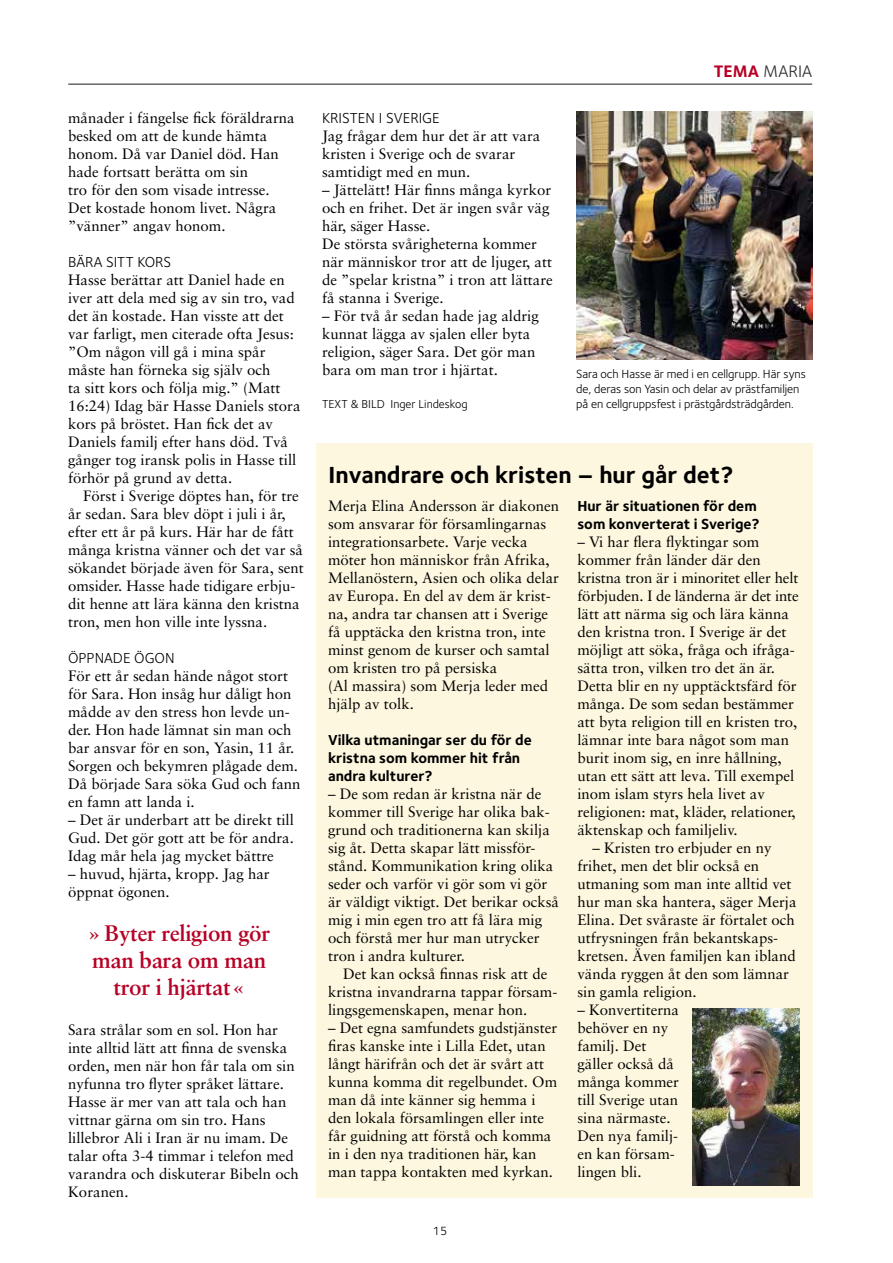
<style>
.page{position:relative;width:893px;height:1263px;background:#fff}
.page>*{position:absolute;margin:0;border:0;box-sizing:border-box;transform-origin:0 0}
.t1{font:24.15px "Foundry Sterling Bold OSF";color:#000}
.t2{font:700 22.5px/27px "Sabon";letter-spacing:-.015em;color:#b70026;text-align:center}
.t3{font:17.25px "Foundry Sterling";letter-spacing:.005em;color:#292929}
.t4{font:15px/18px "Sabon";color:#000}
.t5{font:15px/18px "Foundry Sterling Bold OSF";color:#000}
.t6{font:15px "Foundry Sterling";color:#000}
.t7{font:12.3px/14.7px "Foundry Sterling";letter-spacing:-.005em;color:#000}
.t8{font:12px "Foundry Sterling";color:#000}
.s1{font-family:"Foundry Sterling Bold OSF";color:#b70026}
</style>
<div class="page">
<div style="left:316px;top:443px;width:497px;height:755px;background:#fdf7df"></div>
<hr style="left:68px;top:84px;width:744px;height:1px;background:#191919">
<img style="left:576px;top:112px;width:236px;height:247px">
<img style="left:693px;top:1009px;width:107px;height:176px">
<p class="t4" style="left:68px;top:109px;width:228px">månader i fängelse fick föräldrarna besked om att de kunde hämta honom. Då var Daniel död. Han hade fortsatt berätta om sin<br>tro för den som visade intresse.<br>Det kostade honom livet. Några ”vänner” angav honom.</p>
<p class="t6" style="left:68px;top:252px;width:105px">BÄRA SITT KORS</p>
<p class="t4" style="left:68px;top:271px;width:234px">Hasse berättar att Daniel hade en iver att dela med sig av sin tro, vad det än kostade. Han visste att det var farligt, men citerade ofta Jesus: ”Om någon vill gå i mina spår måste han förneka sig själv och<br>ta sitt kors och följa mig.” (Matt<br>16:24) Idag bär Hasse Daniels stora kors på bröstet. Han fick det av<br>Daniels familj efter hans död. Två gånger tog iransk polis in Hasse till förhör på grund av detta.</p>
<p class="t4" style="left:68px;top:487px;width:237px;text-indent:15px">Först i Sverige döptes han, för tre år sedan. Sara blev döpt i juli i år, efter ett år på kurs. Här har de fått många kristna vänner och det var så sökandet började även för Sara, sent omsider. Hasse hade tidigare erbju&shy;dit henne att lära känna den kristna tron, men hon ville inte lyssna.</p>
<p class="t6" style="left:68px;top:648px;width:108px">ÖPPNADE ÖGON</p>
<p class="t4" style="left:68px;top:667px;width:234px">För ett år sedan hände något stort för Sara. Hon insåg hur dåligt hon mådde av den stress hon levde un&shy;der. Hon hade lämnat sin man och bar ansvar för en son, Yasin, 11 år.<br>Sorgen och bekymren plågade dem.<br>Då började Sara söka Gud och fann en famn att landa i.</p>
<p class="t4" style="left:68px;top:811px;width:227px;text-align:justify">– Det är underbart att be direkt till Gud. Det gör gott att be för andra.<br>Idag mår hela jag mycket bättre</p>
<p class="t4" style="left:68px;top:865px;width:203px">– huvud, hjärta, kropp. Jag har öppnat ögonen.</p>
<h2 class="t2" style="left:88px;top:919px;width:184px">» Byter religion gör man bara om man tror i hjärtat «</h2>
<p class="t4" style="left:68px;top:1021px;width:232px">Sara strålar som en sol. Hon har inte alltid lätt att finna de svenska orden, men när hon får tala om sin nyfunna tro flyter språket lättare.<br>Hasse är mer van att tala och han vittnar gärna om sin tro. Hans lillebror Ali i Iran är nu imam. De talar ofta 3-4 timmar i telefon med varandra och diskuterar Bibeln och<br>Koranen.</p>
<p class="t6" style="left:322px;top:108px;width:119px">KRISTEN I SVERIGE</p>
<p class="t4" style="left:322px;top:127px;width:220px">Jag frågar dem hur det är att vara kristen i Sverige och de svarar samtidigt med en mun.</p>
<p class="t4" style="left:322px;top:181px;width:232px">– Jättelätt! Här finns många kyrkor och en frihet. Det är ingen svår väg här, säger Hasse.<br>De största svårigheterna kommer när människor tror att de ljuger, att de ”spelar kristna” i tron att lättare få stanna i Sverige.</p>
<p class="t4" style="left:322px;top:307px;width:218px">– För två år sedan hade jag aldrig kunnat lägga av sjalen eller byta religion, säger Sara. Det gör man bara om man tror i hjärtat.</p>
<p class="t8" style="left:322px;top:395px;width:147px">TEXT &amp; BILD Inger Lindeskog</p>
<p class="t3" style="left:714px;top:59px;width:100px"><span class="s1">TEMA</span> MARIA</p>
<p class="t7" style="left:576px;top:366px;width:231px">Sara och Hasse är med i en cellgrupp. Här syns de, deras son Yasin och delar av prästfamiljen på en cellgruppsfest i prästgårdsträdgården.</p>
<h1 class="t1" style="left:329px;top:458px;width:406px">Invandrare och kristen – hur går det?</h1>
<p class="t4" style="left:328px;top:497px;width:232px">Merja Elina Andersson är diakonen som ansvarar för församlingarnas integrationsarbete. Varje vecka möter hon människor från Afrika,<br>Mellanöstern, Asien och olika delar av Europa. En del av dem är krist&shy;na, andra tar chansen att i Sverige få upptäcka den kristna tron, inte minst genom de kurser och samtal om kristen tro på persiska<br>(Al massira) som Merja leder med hjälp av tolk.</p>
<p class="t5" style="left:328px;top:731px;width:205px">Vilka utmaningar ser du för de kristna som kommer hit från andra kulturer?</p>
<p class="t4" style="left:328px;top:785px;width:232px">– De som redan är kristna när de kommer till Sverige har olika bak&shy;grund och traditionerna kan skilja sig åt. Detta skapar lätt missför&shy;stånd. Kommunikation kring olika seder och varför vi gör som vi gör är väldigt viktigt. Det berikar också mig i min egen tro att få lära mig och förstå mer hur man utrycker tron i andra kulturer.</p>
<p class="t4" style="left:328px;top:965px;width:231px;text-indent:15px">Det kan också finnas risk att de kristna invandrarna tappar försam&shy;lingsgemenskapen, menar hon.</p>
<p class="t4" style="left:328px;top:1019px;width:231px">– Det egna samfundets gudstjänster firas kanske inte i Lilla Edet, utan långt härifrån och det är svårt att kunna komma dit regelbundet. Om man då inte känner sig hemma i den lokala församlingen eller inte får guidning att förstå och komma in i den nya traditionen här, kan man tappa kontakten med kyrkan.</p>
<p class="t7" style="left:433px;top:1223px;width:16px">15</p>
<p class="t5" style="left:577px;top:497px;width:184px">Hur är situationen för dem som konverterat i Sverige?</p>
<p class="t4" style="left:577px;top:533px;width:223px">– Vi har flera flyktingar som kommer från länder där den kristna tron är i minoritet eller helt förbjuden. I de länderna är det inte lätt att närma sig och lära känna den kristna tron. I Sverige är det möjligt att söka, fråga och ifråga&shy;sätta tron, vilken tro det än är.<br>Detta blir en ny upptäcktsfärd för många. De som sedan bestämmer att byta religion till en kristen tro, lämnar inte bara något som man burit inom sig, en inre hållning, utan ett sätt att leva. Till exempel inom islam styrs hela livet av religionen: mat, kläder, relationer, äktenskap och familjeliv.</p>
<p class="t4" style="left:577px;top:839px;width:221px;text-indent:15px">– Kristen tro erbjuder en ny frihet, men det blir också en utmaning som man inte alltid vet hur man ska hantera, säger Merja<br>Elina. Det svåraste är förtalet och utfrysningen från bekantskaps&shy;kretsen. Även familjen kan ibland vända ryggen åt den som lämnar sin gamla religion.</p>
<p class="t4" style="left:577px;top:1001px;width:103px">– Konvertiterna behöver en ny familj. Det gäller också då många kommer till Sverige utan sina närmaste.<br>Den nya familj-- en kan försam&shy;lingen bli.</p>
</div>
